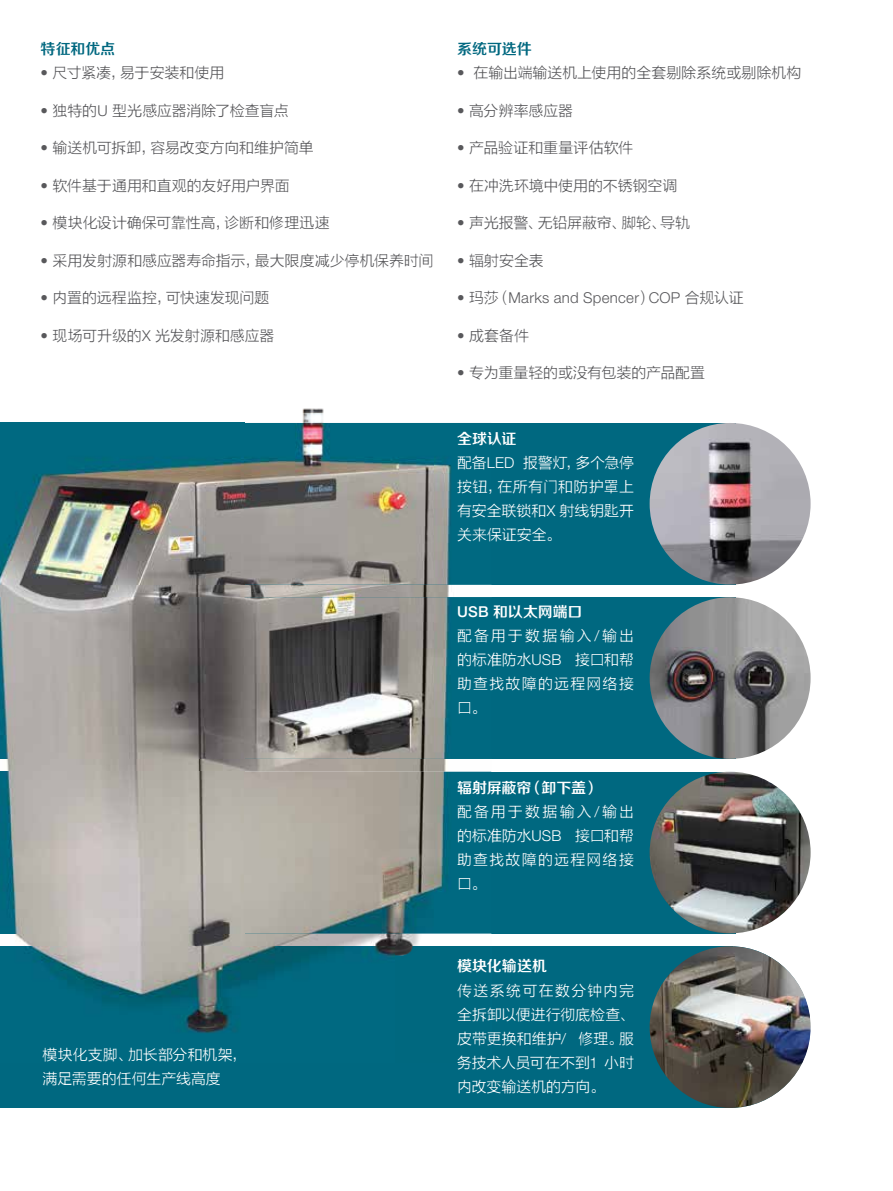
<style>
.page{position:relative;width:893px;height:1191px;background:#fff}
.page>*{position:absolute;margin:0;border:0;box-sizing:border-box;transform-origin:0 0}
.t1{font:15px "FZLTXHK";letter-spacing:-.01em;color:#58585b}
.t2{font:15px/24px "FZLTXHK";color:#fff;text-align:justify}
.t3{font:15px "FZZZHONGJW GB1 0";letter-spacing:-.01em;color:#fff}
.t4{font:300 15px "Helvetica Neue LT Std";letter-spacing:.02em;color:#58585b}
.t5{font:15px "FZZZHONGJW GB1 0";color:#006880}
.s1{font-family:"Helvetica Neue LT Std";font-weight:300}
.s2{font-family:"FZLTXHK";font-weight:400}
.s3{font-family:"Helvetica Neue LT Std";font-weight:500}
</style>
<div class="page">
<div style="left:0;top:946px;width:733px;height:161px;background:#006880"></div>
<div style="left:434px;top:423px;width:301px;height:161px;background:#006880"></div>
<div style="left:434px;top:597px;width:301px;height:162px;background:#006880"></div>
<div style="left:434px;top:771px;width:301px;height:162px;background:#006880"></div>
<img style="left:0;top:408px;width:491px;height:625px">
<img style="left:650px;top:423px;width:161px;height:161px;border-radius:81px">
<img style="left:650px;top:597px;width:161px;height:162px;border-radius:81px">
<img style="left:650px;top:771px;width:161px;height:162px;border-radius:81px">
<img style="left:650px;top:946px;width:161px;height:162px;border-radius:81px">
<p class="t5" style="left:41px;top:41px;width:76px">特征和优点</p>
<p class="t1" style="left:41px;top:65px;width:185px"><span class="s1">•</span> 尺寸紧凑，易于安装和使用</p>
<p class="t1" style="left:41px;top:102px;width:250px"><span class="s1">•</span> 独特的<span class="s1">U</span> 型光感应器消除了检查盲点</p>
<p class="t1" style="left:41px;top:140px;width:275px"><span class="s1">•</span> 输送机可拆卸，容易改变方向和维护简单</p>
<p class="t1" style="left:41px;top:177px;width:251px"><span class="s1">•</span> 软件基于通用和直观的友好用户界面</p>
<p class="t1" style="left:41px;top:215px;width:291px"><span class="s1">•</span> 模块化设计确保可靠性高，诊断和修理迅速</p>
<p class="t1" style="left:41px;top:252px;width:394px"><span class="s1">•</span> 采用发射源和感应器寿命指示，最大限度减少停机保养时间</p>
<p class="t1" style="left:41px;top:290px;width:230px"><span class="s1">•</span> 内置的远程监控，可快速发现问题</p>
<p class="t1" style="left:41px;top:327px;width:235px"><span class="s1">•</span> 现场可升级的<span class="s1">X</span> 光发射源和感应器</p>
<p class="t5" style="left:457px;top:41px;width:76px">系统可选件</p>
<p class="t1" style="left:457px;top:65px;width:346px"><span class="s1">•</span> 在输出端输送机上使用的全套剔除系统或剔除机构</p>
<p class="t1" style="left:457px;top:102px;width:117px"><span class="s1">•</span> 高分辨率感应器</p>
<p class="t1" style="left:457px;top:140px;width:178px"><span class="s1">•</span> 产品验证和重量评估软件</p>
<p class="t1" style="left:457px;top:177px;width:222px"><span class="s1">•</span> 在冲洗环境中使用的不锈钢空调</p>
<p class="t1" style="left:457px;top:215px;width:234px"><span class="s1">•</span> 声光报警、无铅屏蔽帘、脚轮、导轨</p>
<p class="t1" style="left:457px;top:252px;width:88px"><span class="s1">•</span> 辐射安全表</p>
<p class="t4" style="left:457px;top:288px;width:288px">• <span class="s2">玛莎（</span>Marks and Spencer<span class="s2">）</span>COP <span class="s2">合规认证</span></p>
<p class="t1" style="left:457px;top:327px;width:74px"><span class="s1">•</span> 成套备件</p>
<p class="t1" style="left:457px;top:365px;width:249px"><span class="s1">•</span> 专为重量轻的或没有包装的产品配置</p>
<p class="t3" style="left:457px;top:430px;width:61px">全球认证</p>
<p class="t2" style="left:457px;top:451px;width:178px">配备<span class="s1">LED</span> 报警灯，多个急停按钮，在所有门和防护罩上有安全联锁和<span class="s1">X</span> 射线钥匙开关来保证安全。</p>
<p class="t3" style="left:457px;top:603px;width:127px"><span class="s3">USB</span> 和以太网端口</p>
<p class="t2" style="left:457px;top:623px;width:178px">配备用于数据输入<span class="s1">/</span>输出的标准防水<span class="s1">USB</span> 接口和帮助查找故障的远程网络接口。</p>
<p class="t3" style="left:457px;top:779px;width:144px">辐射屏蔽帘（卸下盖）</p>
<p class="t2" style="left:457px;top:799px;width:178px">配备用于数据输入<span class="s1">/</span>输出的标准防水<span class="s1">USB</span> 接口和帮助查找故障的远程网络接口。</p>
<p class="t2" style="left:43px;top:1043px;width:206px">模块化支脚、加长部分和机架，满足需要的任何生产线高度</p>
<p class="t3" style="left:457px;top:958px;width:91px">模块化输送机</p>
<p class="t2" style="left:457px;top:978px;width:178px">传送系统可在数分钟内完全拆卸以便进行彻底检查、皮带更换和维护<span class="s1">/</span> 修理。服务技术人员可在不到<span class="s1">1</span> 小时内改变输送机的方向。</p>
</div>
